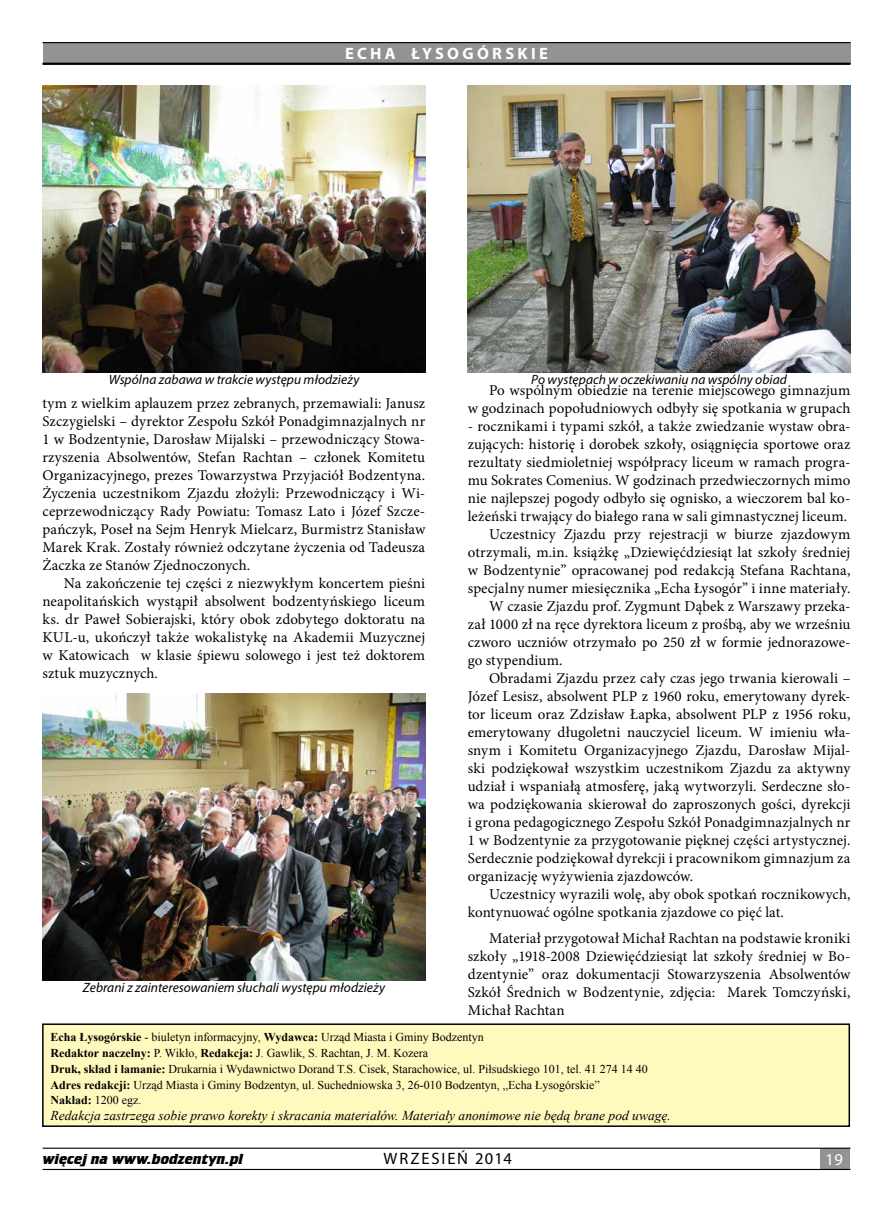
<style>
.page{position:relative;width:893px;height:1212px;background:#fff}
.page>*{position:absolute;margin:0;border:0;box-sizing:border-box;transform-origin:0 0}
.t1{font:700 16.5px "Myriad Pro";letter-spacing:.2em;color:#fff}
.t2{font:16.5px "Myriad Pro";letter-spacing:.11em;color:#000}
.t3{font:16.5px "Myriad Pro";color:#fff}
.t4{font:15px/18px "Minion Pro";letter-spacing:.005em;color:#000;text-align:justify}
.t5{font:700 15px "Crillee TEE";letter-spacing:.005em;color:#000}
.t6{font:italic 13.5px "Myriad Pro";letter-spacing:.005em;color:#000}
.t7{font:italic 13.5px "Times New Roman";color:#000}
.t8{font:12px/15.8px "Times New Roman";color:#000}
.s1{font-weight:700}
</style>
<div class="page">
<div style="left:820px;top:1148px;width:30px;height:21px;background:#939393"></div>
<div style="left:43px;top:42px;width:807px;height:21px;background:#939393"></div>
<hr style="left:43px;top:63px;width:807px;height:2px;background:#000">
<hr style="left:43px;top:42px;width:807px;height:1px;background:#000">
<hr style="left:43px;top:1169px;width:807px;height:1px;background:#000">
<hr style="left:43px;top:1147px;width:807px;height:2px;background:#000">
<img style="left:43px;top:693px;width:382px;height:287px">
<img style="left:468px;top:85px;width:382px;height:287px">
<img style="left:43px;top:85px;width:382px;height:287px">
<div style="left:43px;top:1024px;width:806px;height:102px;background:#fefabe"></div>
<div style="left:42px;top:1023px;width:808px;height:104px;border:2px solid #000"></div>
<p class="t1" style="left:345px;top:42px;width:203px">ECHA ŁYSOGÓRskie</p>
<p class="t6" style="left:109px;top:371px;width:252px">Wspólna zabawa w trakcie występu młodzieży</p>
<p class="t6" style="left:531px;top:371px;width:257px">Po występach w oczekiwaniu na wspólny obiad</p>
<p class="t4" style="left:468px;top:381px;width:384px;text-align:right">Po wspólnym obiedzie na terenie miejscowego gimnazjum<br>w godzinach popołudniowych odbyły się spotkania w grupach</p>
<p class="t4" style="left:468px;top:417px;width:384px">- rocznikami i typami szkół, a także zwiedzanie wystaw obra-</p>
<p class="t4" style="left:468px;top:435px;width:384px">zujących: historię i dorobek szkoły, osiągnięcia sportowe oraz</p>
<p class="t4" style="left:468px;top:453px;width:384px">rezultaty siedmioletniej współpracy liceum w ramach progra-</p>
<p class="t4" style="left:468px;top:471px;width:384px">mu Sokrates Comenius. W godzinach przedwieczornych mimo</p>
<p class="t4" style="left:468px;top:489px;width:384px">nie najlepszej pogody odbyło się ognisko, a wieczorem bal ko-</p>
<p class="t4" style="left:468px;top:507px;width:381px">leżeński trwający do białego rana w sali gimnastycznej liceum.</p>
<p class="t4" style="left:489px;top:525px;width:363px">Uczestnicy Zjazdu przy rejestracji w biurze zjazdowym</p>
<p class="t4" style="left:468px;top:543px;width:384px">otrzymali, m.in. książkę „Dziewięćdziesiąt lat szkoły średniej</p>
<p class="t4" style="left:468px;top:561px;width:384px">w Bodzentynie” opracowanej pod redakcją Stefana Rachtana,</p>
<p class="t4" style="left:468px;top:579px;width:384px">specjalny numer miesięcznika „Echa Łysogór” i inne materiały.</p>
<p class="t4" style="left:489px;top:597px;width:363px">W czasie Zjazdu prof. Zygmunt Dąbek z Warszawy przeka-</p>
<p class="t4" style="left:468px;top:615px;width:384px">zał 1000 zł na ręce dyrektora liceum z prośbą, aby we wrześniu</p>
<p class="t4" style="left:468px;top:633px;width:384px">czworo uczniów otrzymało po 250 zł w formie jednorazowe-</p>
<p class="t4" style="left:468px;top:651px;width:96px">go stypendium.</p>
<p class="t4" style="left:489px;top:669px;width:363px">Obradami Zjazdu przez cały czas jego trwania kierowali –</p>
<p class="t4" style="left:468px;top:687px;width:384px">Józef Lesisz, absolwent PLP z 1960 roku, emerytowany dyrek-</p>
<p class="t4" style="left:468px;top:705px;width:384px">tor liceum oraz Zdzisław Łapka, absolwent PLP z 1956 roku,</p>
<p class="t4" style="left:468px;top:723px;width:384px">emerytowany długoletni nauczyciel liceum. W imieniu wła-</p>
<p class="t4" style="left:468px;top:741px;width:384px">snym i Komitetu Organizacyjnego Zjazdu, Darosław Mijal-</p>
<p class="t4" style="left:468px;top:759px;width:384px">ski podziękował wszystkim uczestnikom Zjazdu za aktywny</p>
<p class="t4" style="left:468px;top:777px;width:384px">udział i wspaniałą atmosferę, jaką wytworzyli. Serdeczne sło-</p>
<p class="t4" style="left:468px;top:795px;width:384px">wa podziękowania skierował do zaproszonych gości, dyrekcji</p>
<p class="t4" style="left:468px;top:813px;width:384px">i grona pedagogicznego Zespołu Szkół Ponadgimnazjalnych nr</p>
<p class="t4" style="left:468px;top:831px;width:384px">1 w Bodzentynie za przygotowanie pięknej części artystycznej.</p>
<p class="t4" style="left:468px;top:849px;width:384px">Serdecznie podziękował dyrekcji i pracownikom gimnazjum za</p>
<p class="t4" style="left:468px;top:867px;width:227px">organizację wyżywienia zjazdowców.</p>
<p class="t4" style="left:489px;top:885px;width:363px">Uczestnicy wyrazili wolę, aby obok spotkań rocznikowych,</p>
<p class="t4" style="left:468px;top:903px;width:318px">kontynuować ogólne spotkania zjazdowe co pięć lat.</p>
<p class="t4" style="left:468px;top:929px;width:384px;text-indent:21px">Materiał przygotował Michał Rachtan na podstawie kroniki szkoły „1918-2008 Dziewięćdziesiąt lat szkoły średniej w Bo&shy;dzentynie” oraz dokumentacji Stowarzyszenia Absolwentów Szkół Średnich w Bodzentynie, zdjęcia: Marek Tomczyński, Michał Rachtan</p>
<p class="t4" style="left:43px;top:394px;width:384px">tym z wielkim aplauzem przez zebranych, przemawiali: Janusz Szczygielski – dyrektor Zespołu Szkół Ponadgimnazjalnych nr 1 w Bodzentynie, Darosław Mijalski – przewodniczący Stowa&shy;rzyszenia Absolwentów, Stefan Rachtan – członek Komitetu Organizacyjnego, prezes Towarzystwa Przyjaciół Bodzentyna.<br>Życzenia uczestnikom Zjazdu złożyli: Przewodniczący i Wi&shy;ceprzewodniczący Rady Powiatu: Tomasz Lato i Józef Szcze&shy;pańczyk, Poseł na Sejm Henryk Mielcarz, Burmistrz Stanisław Marek Krak. Zostały również odczytane życzenia od Tadeusza Żaczka ze Stanów Zjednoczonych.</p>
<p class="t4" style="left:43px;top:574px;width:384px;text-indent:21px">Na zakończenie tej części z niezwykłym koncertem pieśni neapolitańskich wystąpił absolwent bodzentyńskiego liceum ks. dr Paweł Sobierajski, który obok zdobytego doktoratu na KUL-u, ukończył także wokalistykę na Akademii Muzycznej w Katowicach w klasie śpiewu solowego i jest też doktorem sztuk muzycznych.</p>
<p class="t6" style="left:83px;top:979px;width:304px">Zebrani z zainteresowaniem słuchali występu młodzieży</p>
<p class="t8" style="left:51px;top:1029px;width:599px"><span class="s1">Echa Łysogórskie</span> - biuletyn informacyjny, <span class="s1">Wydawca:</span> Urząd Miasta i Gminy Bodzentyn<br><span class="s1">Redaktor naczelny:</span> P. Wikło, <span class="s1">Redakcja:</span> J. Gawlik, S. Rachtan, J. M. Kozera<br><span class="s1">Druk, skład i łamanie:</span> Drukarnia i Wydawnictwo Dorand T.S. Cisek, Starachowice, ul. Piłsudskiego 101, tel. 41 274 14 40<br><span class="s1">Adres redakcji:</span> Urząd Miasta i Gminy Bodzentyn, ul. Suchedniowska 3, 26-010 Bodzentyn, „Echa Łysogórskie”<br><span class="s1">Nakład:</span> 1200 egz.</p>
<p class="t7" style="left:51px;top:1106px;width:622px">Redakcja zastrzega sobie prawo korekty i skracania materiałów. Materiały anonimowe nie będą brane pod uwagę.</p>
<p class="t5" style="left:43px;top:1150px;width:202px">więcej na www.bodzentyn.pl</p>
<p class="t2" style="left:384px;top:1149px;width:130px">WRZESIEŃ 2014</p>
<p class="t3" style="left:825px;top:1149px;width:19px">19</p>
</div>
